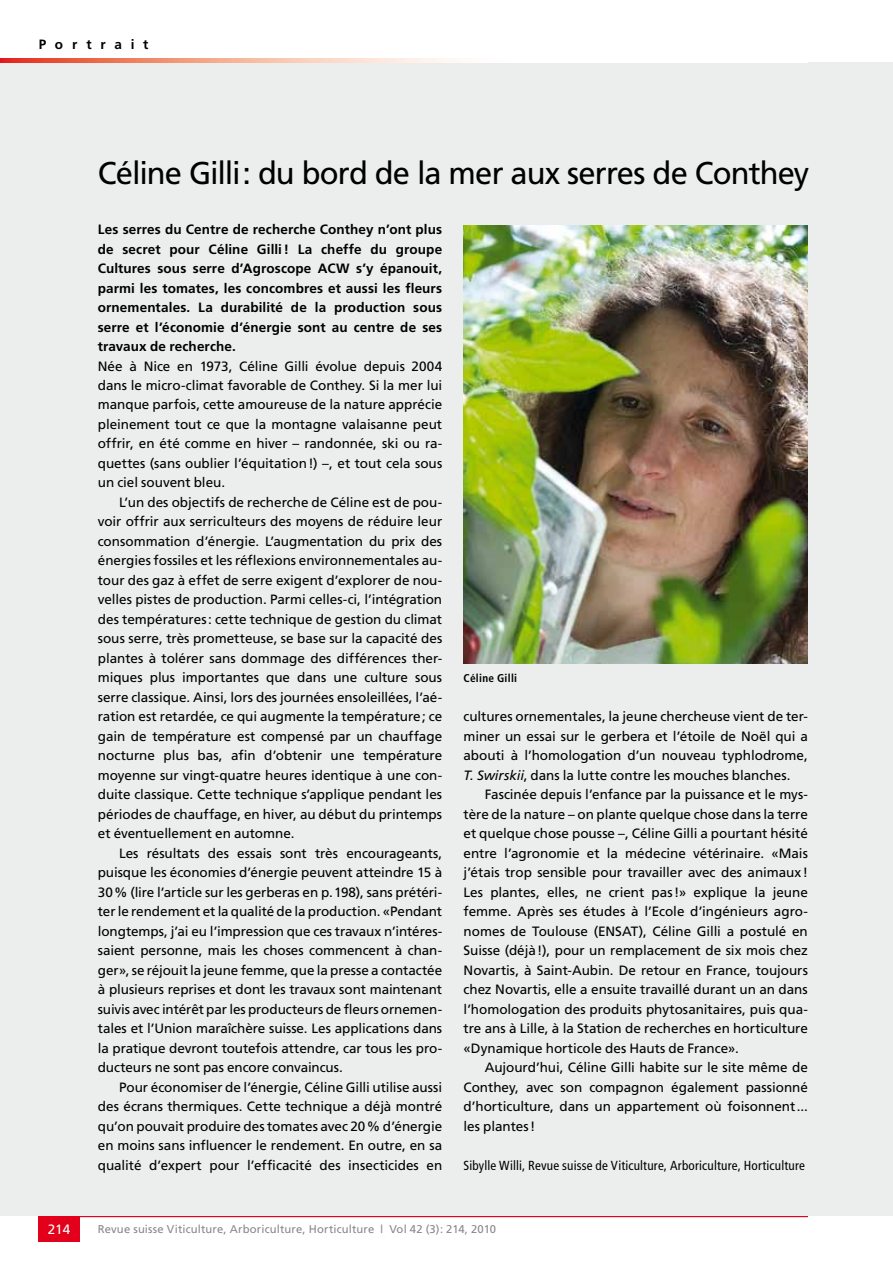
<style>
.page{position:relative;width:893px;height:1263px;background:#fff}
.page>*{position:absolute;margin:0;border:0;box-sizing:border-box;transform-origin:0 0}
.t1{font:31.5px "Frutiger";letter-spacing:-.03em;color:#000}
.t2{font:13.5px/19.5px "Frutiger";letter-spacing:-.005em;color:#000;text-align:justify}
.t3{font:700 13.5px/19.5px "Frutiger";letter-spacing:.01em;color:#000;text-align:justify}
.t4{font:700 13.5px "Frutiger";letter-spacing:.655em;color:#000}
.t5{font:13.5px "Frutiger";color:#fff}
.t6{font:condensed 13.2px "Frutiger";letter-spacing:.015em;color:#000}
.t7{font:11.25px "Frutiger";letter-spacing:.015em;color:#87888a}
.t8{font:700 condensed 11.25px "Frutiger";letter-spacing:.025em;color:#000}
.s1{font-style:italic}
</style>
<div class="page">
<hr style="left:892px;top:58px;width:1px;height:1158px;background:#eee5da">
<div style="left:0;top:63px;width:893px;height:1153px;background:#eceded"></div>
<hr style="left:38px;top:1216px;width:770px;height:1px;background:#e2001a">
<div style="left:38px;top:1216px;width:42px;height:26px;background:#e2001a"></div>
<svg style="left:0;top:58px;width:451px;height:5px"></svg>
<img style="left:463px;top:225px;width:345px;height:438px">
<p class="t4" style="left:39px;top:36px;width:111px">Portrait</p>
<h1 class="t1" style="left:98px;top:155px;width:713px">Céline Gilli: du bord de la mer aux serres de Conthey</h1>
<p class="t3" style="left:98px;top:219px;width:346px">Les serres du Centre de recherche Conthey n’ont plus de secret pour Céline Gilli! La cheffe du groupe Cultures sous serre d’Agroscope ACW s’y épanouit, parmi les tomates, les concombres et aussi les fleurs ornementales. La durabilité de la production sous serre et l’économie d’énergie sont au centre de ses travaux de recherche.</p>
<p class="t2" style="left:98px;top:356px;width:346px">Née à Nice en 1973, Céline Gilli évolue depuis 2004 dans le micro-climat favorable de Conthey. Si la mer lui manque parfois, cette amoureuse de la nature apprécie pleinement tout ce que la montagne valaisanne peut offrir, en été comme en hiver – randonnée, ski ou ra&shy;quettes (sans oublier l’équitation!) –, et tout cela sous un ciel souvent bleu.</p>
<p class="t2" style="left:98px;top:492px;width:346px;text-indent:21px">L’un des objectifs de recherche de Céline est de pou&shy;voir offrir aux serriculteurs des moyens de réduire leur consommation d’énergie. L’augmentation du prix des énergies fossiles et les réflexions environnementales au&shy;tour des gaz à effet de serre exigent d’explorer de nou&shy;velles pistes de production. Parmi celles-ci, l’intégration des températures: cette technique de gestion du climat sous serre, très prometteuse, se base sur la capacité des plantes à tolérer sans dommage des différences ther&shy;miques plus importantes que dans une culture sous serre classique. Ainsi, lors des journées ensoleillées, l’aé&shy;ration est retardée, ce qui augmente la température; ce gain de température est compensé par un chauffage nocturne plus bas, afin d’obtenir une température moyenne sur vingt-quatre heures identique à une con&shy;duite classique. Cette technique s’applique pendant les périodes de chauffage, en hiver, au début du printemps et éventuellement en automne.</p>
<p class="t2" style="left:98px;top:843px;width:346px;text-indent:21px">Les résultats des essais sont très encourageants, puisque les économies d’énergie peuvent atteindre 15 à 30% (lire l’article sur les gerberas en p.198), sans prétéri&shy;ter le rendement et la qualité de la production. «Pendant longtemps, j’ai eu l’impression que ces travaux n’intéres&shy;saient personne, mais les choses commencent à chan&shy;ger», se réjouit la jeune femme, que la presse a contactée à plusieurs reprises et dont les travaux sont maintenant suivis avec intérêt par les producteurs de fleurs ornemen&shy;tales et l’Union maraîchère suisse. Les applications dans la pratique devront toutefois attendre, car tous les pro&shy;ducteurs ne sont pas encore convaincus.</p>
<p class="t2" style="left:98px;top:1077px;width:346px;text-indent:21px">Pour économiser de l’énergie, Céline Gilli utilise aussi des écrans thermiques. Cette technique a déjà montré qu’on pouvait produire des tomates avec 20% d’énergie en moins sans influencer le rendement. En outre, en sa qualité d’expert pour l’efficacité des insecticides en</p>
<p class="t8" style="left:463px;top:672px;width:55px">Céline Gilli</p>
<p class="t2" style="left:463px;top:707px;width:346px">cultures ornementales, la jeune chercheuse vient de ter&shy;miner un essai sur le gerbera et l’étoile de Noël qui a abouti à l’homologation d’un nouveau typhlodrome, <span class="s1">T. Swirskii</span>, dans la lutte contre les mouches blanches.</p>
<p class="t2" style="left:463px;top:785px;width:346px;text-indent:21px">Fascinée depuis l’enfance par la puissance et le mys&shy;tère de la nature – on plante quelque chose dans la terre et quelque chose pousse –, Céline Gilli a pourtant hésité entre l’agronomie et la médecine vétérinaire. «Mais j’étais trop sensible pour travailler avec des animaux!<br>Les plantes, elles, ne crient pas!» explique la jeune femme. Après ses études à l’Ecole d’ingénieurs agro&shy;nomes de Toulouse (ENSAT), Céline Gilli a postulé en Suisse (déjà!), pour un remplacement de six mois chez Novartis, à Saint-Aubin. De retour en France, toujours chez Novartis, elle a ensuite travaillé durant un an dans l’homologation des produits phytosanitaires, puis qua&shy;tre ans à Lille, à la Station de recherches en horticulture «Dynamique horticole des Hauts de France».</p>
<p class="t2" style="left:463px;top:1058px;width:346px;text-indent:21px">Aujourd’hui, Céline Gilli habite sur le site même de Conthey, avec son compagnon également passionné d’horticulture, dans un appartement où foisonnent... les plantes!</p>
<p class="t6" style="left:463px;top:1158px;width:343px">Sibylle Willi, Revue suisse de Viticulture, Arboriculture, Horticulture</p>
<p class="t5" style="left:48px;top:1221px;width:24px">214</p>
<p class="t7" style="left:98px;top:1223px;width:400px">Revue suisse Viticulture, Arboriculture, Horticulture | Vol 42 (3): 214, 2010</p>
</div>
